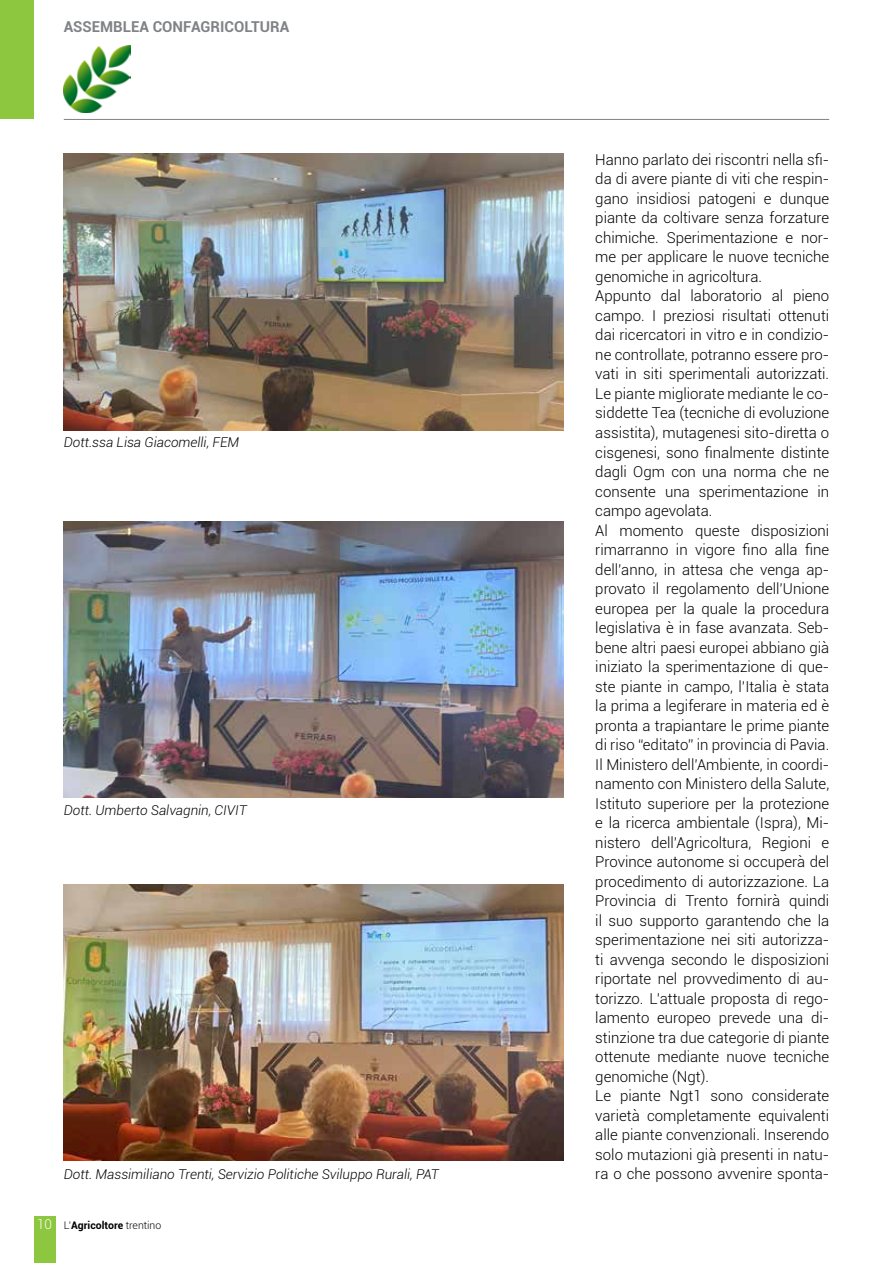
<style>
.page{position:relative;width:893px;height:1263px;background:#fff}
.page>*{position:absolute;margin:0;border:0;box-sizing:border-box;transform-origin:0 0}
.t1{font:300 15px/19.5px "Roboto";color:#000}
.t2{font:700 15px "Roboto";color:#808285}
.t3{font:italic 300 13.5px "Roboto";color:#000}
.t4{font:700 10.5px "Roboto";color:#000}
.s1{font-weight:300;font-size:13.5px;color:#fff}
.s2{font-weight:300}
</style>
<div class="page">
<div style="left:0;top:0;width:34px;height:119px;background:#8dc63f"></div>
<div style="left:34px;top:1216px;width:21px;height:47px;background:#8dc63f"></div>
<hr style="left:64px;top:119px;width:765px;height:1px;background:#808285">
<img style="left:64px;top:46px;width:66px;height:67px">
<img style="left:64px;top:154px;width:499px;height:276px">
<img style="left:64px;top:884px;width:499px;height:277px">
<img style="left:64px;top:521px;width:499px;height:277px">
<p class="t2" style="left:64px;top:16px;width:227px">ASSEMBLEA CONFAGRICOLTURA</p>
<p class="t3" style="left:64px;top:433px;width:177px">Dott.ssa Lisa Giacomelli, FEM</p>
<p class="t3" style="left:64px;top:801px;width:184px">Dott. Umberto Salvagnin, CIVIT</p>
<p class="t3" style="left:64px;top:1165px;width:377px">Dott. Massimiliano Trenti, Servizio Politiche Sviluppo Rurali, PAT</p>
<p class="t4" style="left:37px;top:1218px;width:126px"><span class="s1">10</span> <span class="s2">L’</span>Agricoltore <span class="s2">trentino</span></p>
<p class="t1" style="left:595px;top:149px;width:235px">Hanno parlato dei riscontri nella sfi&shy;da di avere piante di viti che respin&shy;gano insidiosi patogeni e dunque piante da coltivare senza forzature chimiche. Sperimentazione e nor&shy;me per applicare le nuove tecniche genomiche in agricoltura.<br>Appunto dal laboratorio al pieno campo. I preziosi risultati ottenuti dai ricercatori in vitro e in condizio&shy;ne controllate, potranno essere pro&shy;vati in siti sperimentali autorizzati.<br>Le piante migliorate mediante le co&shy;siddette Tea (tecniche di evoluzione assistita), mutagenesi sito-diretta o cisgenesi, sono finalmente distinte dagli Ogm con una norma che ne consente una sperimentazione in campo agevolata.<br>Al momento queste disposizioni rimarranno in vigore fino alla fine dell’anno, in attesa che venga ap&shy;provato il regolamento dell’Unione europea per la quale la procedura legislativa è in fase avanzata. Seb&shy;bene altri paesi europei abbiano già iniziato la sperimentazione di que&shy;ste piante in campo, l’Italia è stata la prima a legiferare in materia ed è pronta a trapiantare le prime piante di riso “editato” in provincia di Pavia.<br>Il Ministero dell’Ambiente, in coordi&shy;namento con Ministero della Salute, Istituto superiore per la protezione e la ricerca ambientale (Ispra), Mi&shy;nistero dell’Agricoltura, Regioni e Province autonome si occuperà del procedimento di autorizzazione. La Provincia di Trento fornirà quindi il suo supporto garantendo che la sperimentazione nei siti autorizza&shy;ti avvenga secondo le disposizioni riportate nel provvedimento di au&shy;torizzo. L’attuale proposta di rego&shy;lamento europeo prevede una di&shy;stinzione tra due categorie di piante ottenute mediante nuove tecniche genomiche (Ngt).<br>Le piante Ngt1 sono considerate varietà completamente equivalenti alle piante convenzionali. Inserendo solo mutazioni già presenti in natu&shy;ra o che possono avvenire sponta-</p>
</div>
